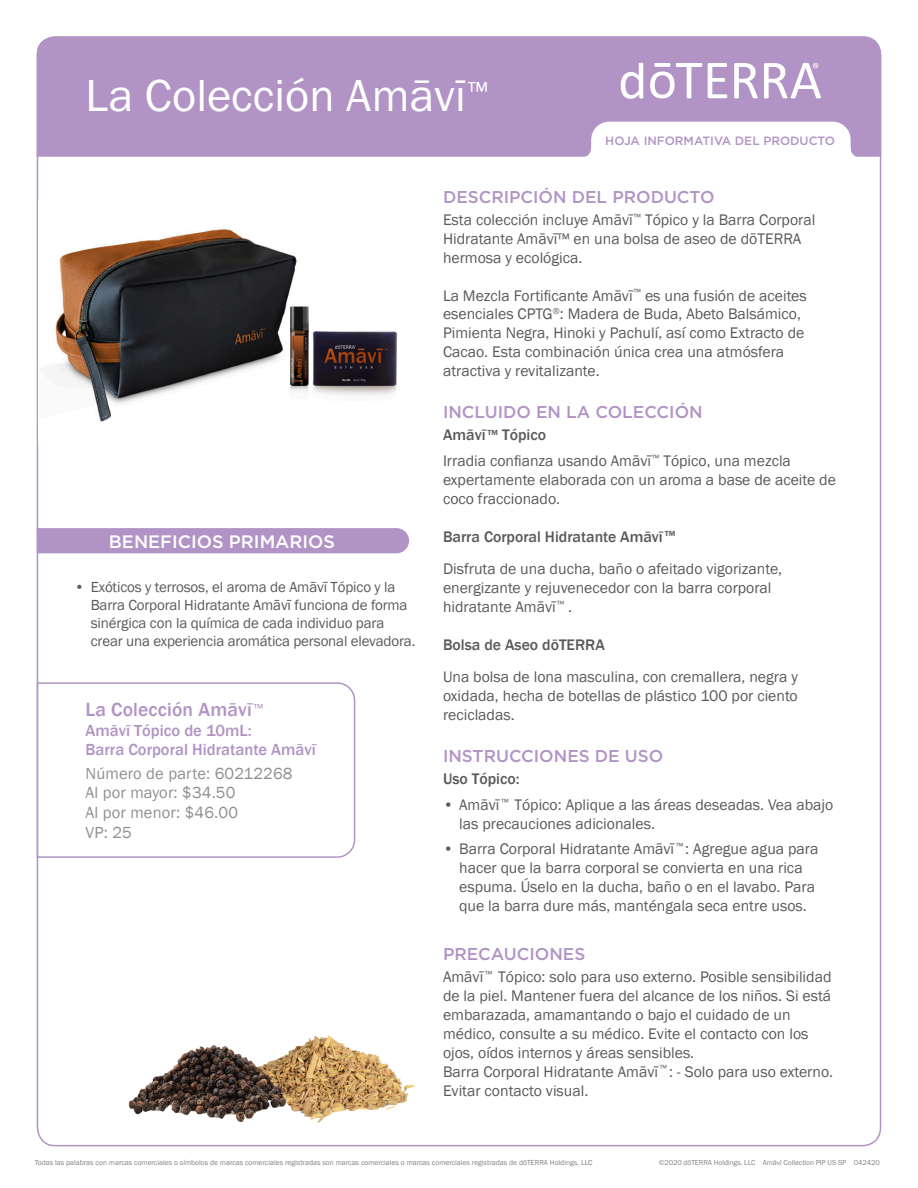
<style>
.page{position:relative;width:918px;height:1188px;background:#fff}
.page>*{position:absolute;margin:0;border:0;box-sizing:border-box;transform-origin:0 0}
.Main_H1{font:46.5px "Franklin Gothic URW Boo";color:#fff}
.Tag_H1{font:500 19.5px "Franklin Gothic";letter-spacing:.01em;color:#b194c5}
.t1{font:500 18px "Gotham";color:#fff}
.Purple_Headers{font:500 17.1px "Gotham";color:#b194c5}
.Tag_details{font:16.5px "Franklin Gothic";letter-spacing:.01em;color:#8d8f92}
.Oil_Attribute_Panel{font:500 16.5px/19.8px "Franklin Gothic";color:#b194c5}
.Body{font:15.75px/18.9px "Franklin Gothic";color:#5a5a5d}
.Directions_Bold_Attr{font:500 15.75px "Franklin Gothic";color:#5a5a5d}
.t2{font:15px/18px "Franklin Gothic";letter-spacing:-.01em;color:#5a5a5d}
.t3{font:500 12px "Gotham";color:#b194c5}
.t4{font:7.5px "Franklin Gothic";color:#808285}
.t5{font:7.5px "Franklin Gothic URW Boo";letter-spacing:-.01em;color:#808285}
.s1{font-size:13.5px}
.s2{font-family:"Franklin Gothic"}
</style>
<div class="page">
<div style="left:37px;top:36px;width:844px;height:121px;background:#b194c5"></div>
<svg style="left:734px;top:63px;width:24px;height:35px"></svg>
<svg style="left:708px;top:63px;width:19px;height:35px"></svg>
<svg style="left:650px;top:63px;width:52px;height:35px"></svg>
<svg style="left:621px;top:63px;width:22px;height:36px"></svg>
<svg style="left:764px;top:63px;width:57px;height:35px"></svg>
<svg style="left:581px;top:122px;width:280px;height:35px"></svg>
<img style="left:54px;top:229px;width:343px;height:193px">
<div style="left:37px;top:528px;width:372px;height:25px;background:#b194c5"></div>
<svg style="left:36px;top:682px;width:320px;height:177px"></svg>
<img style="left:128px;top:1035px;width:287px;height:88px">
<p class="Main_H1" style="left:85px;top:67px;width:404px">La Colección Amāvī<sup>™</sup></p>
<p class="t3" style="left:605px;top:133px;width:231px">HOJA INFORMATIVA DEL PRODUCTO</p>
<p class="t1" style="left:109px;top:530px;width:228px">BENEFICIOS PRIMARIOS</p>
<p class="t2" style="left:91px;top:578px;width:326px;text-indent:-16px">• Exóticos y terrosos, el aroma de Amāvī Tópico y la Barra Corporal Hidratante Amāvī funciona de forma sinérgica con la química de cada individuo para crear una experiencia aromática personal elevadora.</p>
<p class="Tag_H1" style="left:85px;top:697px;width:179px">La Colección Amāvī <sup>™</sup></p>
<p class="Oil_Attribute_Panel" style="left:85px;top:720px;width:232px">Amāvī Tópico de 10mL:<br>Barra Corporal Hidratante Amāvī</p>
<p class="Tag_details" style="left:85px;top:763px;width:209px">Número de parte: 60212268</p>
<p class="Tag_details" style="left:85px;top:783px;width:152px">Al por mayor: $34.50</p>
<p class="Tag_details" style="left:85px;top:802px;width:154px">Al por menor: $46.00</p>
<p class="Tag_details" style="left:85px;top:822px;width:48px">VP: 25</p>
<p class="Purple_Headers" style="left:443px;top:185px;width:273px">DESCRIPCIÓN DEL PRODUCTO</p>
<p class="Body" style="left:443px;top:211px;width:374px">Esta colección incluye Amāvī<sup>™</sup> Tópico y la Barra Corporal<br>Hidratante Amāvī™ en una bolsa de aseo de dōTERRA hermosa y ecológica.</p>
<p class="Body" style="left:443px;top:286px;width:365px">La Mezcla Fortificante Amāvī<sup>™</sup> es una fusión de aceites esenciales CPTG<sup>®</sup>: Madera de Buda, Abeto Balsámico, Pimienta Negra, Hinoki y Pachulí, así como Extracto de Cacao. Esta combinación única crea una atmósfera atractiva y revitalizante.</p>
<p class="Purple_Headers" style="left:443px;top:401px;width:261px">INCLUIDO EN LA COLECCIÓN</p>
<p class="Directions_Bold_Attr" style="left:443px;top:425px;width:105px">Amāvī<span class="s1">™</span> Tópico</p>
<p class="Body" style="left:443px;top:452px;width:394px">Irradia confianza usando Amāvī<sup>™</sup> Tópico, una mezcla expertamente elaborada con un aroma a base de aceite de coco fraccionado.</p>
<p class="Directions_Bold_Attr" style="left:443px;top:527px;width:234px">Barra Corporal Hidratante Amāvī<span class="s1">™</span></p>
<p class="Body" style="left:443px;top:560px;width:341px">Disfruta de una ducha, baño o afeitado vigorizante, energizante y rejuvenecedor con la barra corporal hidratante Amāvī<sup>™</sup> .</p>
<p class="Directions_Bold_Attr" style="left:443px;top:635px;width:163px">Bolsa de Aseo dōTERRA</p>
<p class="Body" style="left:443px;top:668px;width:356px;text-align:justify">Una bolsa de lona masculina, con cremallera, negra y oxidada, hecha de botellas de plástico 100 por ciento recicladas.</p>
<p class="Purple_Headers" style="left:443px;top:745px;width:222px">INSTRUCCIONES DE USO</p>
<p class="Directions_Bold_Attr" style="left:443px;top:769px;width:78px">Uso Tópico:</p>
<p class="Body" style="left:459px;top:795px;width:376px;text-indent:-16px">• Amāvī <sup>™</sup> Tópico: Aplique a las áreas deseadas. Vea abajo las precauciones adicionales.</p>
<p class="Body" style="left:459px;top:840px;width:361px;text-indent:-16px">• Barra Corporal Hidratante Amāvī <sup>™</sup> : Agregue agua para hacer que la barra corporal se convierta en una rica espuma. Úselo en la ducha, baño o en el lavabo. Para que la barra dure más, manténgala seca entre usos.</p>
<p class="Purple_Headers" style="left:443px;top:943px;width:144px">PRECAUCIONES</p>
<p class="Body" style="left:443px;top:968px;width:390px">Amāvī <sup>™</sup> Tópico: solo para uso externo. Posible sensibilidad de la piel. Mantener fuera del alcance de los niños. Si está embarazada, amamantando o bajo el cuidado de un médico, consulte a su médico. Evite el contacto con los ojos, oídos internos y áreas sensibles.</p>
<p class="Body" style="left:443px;top:1062px;width:392px">Barra Corporal Hidratante Amāvī <sup>™</sup> : - Solo para uso externo.<br>Evitar contacto visual.</p>
<p class="t4" style="left:35px;top:1158px;width:559px">Todas las palabras con marcas comerciales o símbolos de marcas comerciales registradas son marcas comerciales o marcas comerciales registradas de dōTERRA Holdings, LLC</p>
<p class="t5" style="left:659px;top:1158px;width:223px">©2020 d<span class="s2">ō</span>TERRA Holdings, LLC Amāvī Collection PIP US SP 042420</p>
</div>
